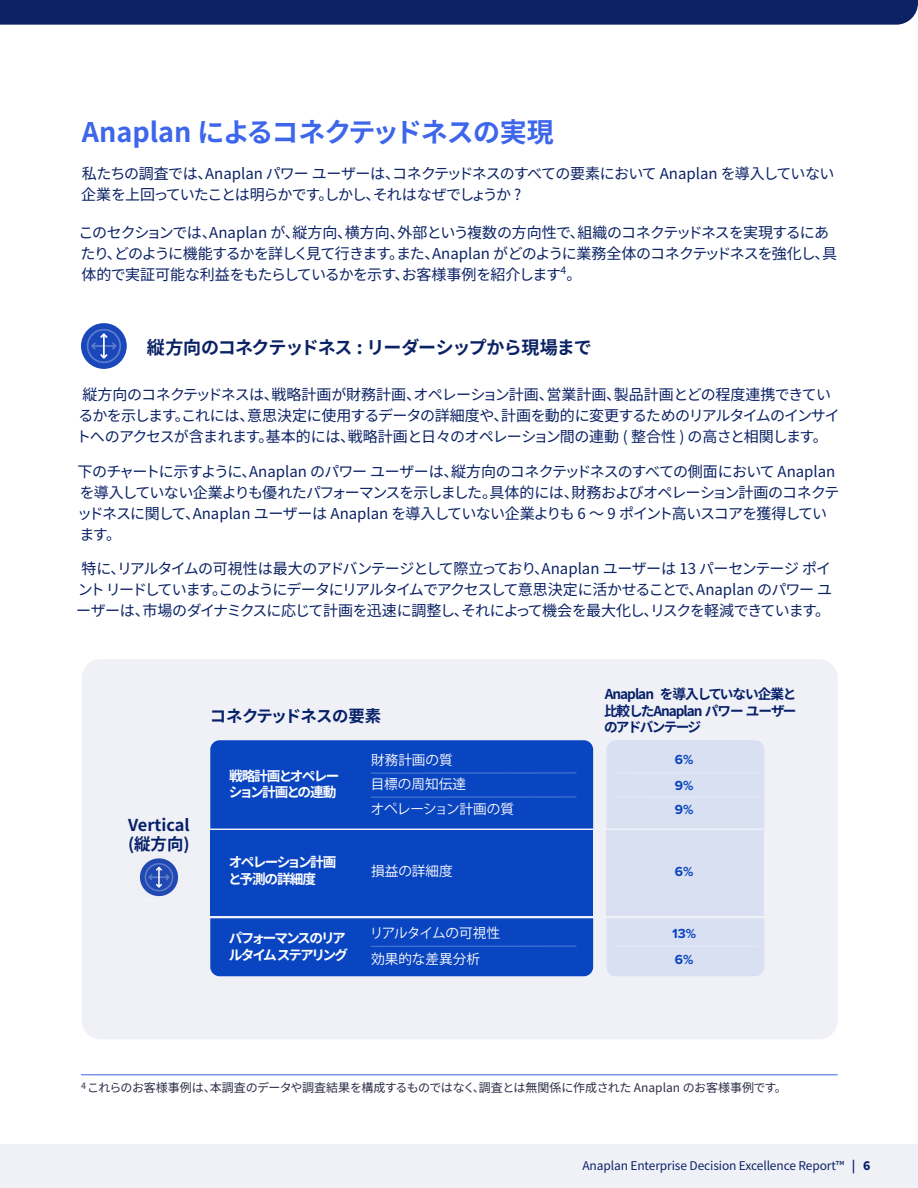
<style>
.page{position:relative;width:918px;height:1188px;background:#fff}
.page>*{position:absolute;margin:0;border:0;box-sizing:border-box;transform-origin:0 0}
.t1{font:700 27px "Source Han Sans JP";letter-spacing:-.015em;color:#3d66eb}
.t2{font:700 18px "Source Han Sans JP";letter-spacing:-.06em;color:#0b2265}
.t3{font:700 16.35px/19.6px "Source Han Sans JP";letter-spacing:-.01em;color:#062069}
.t4{font:700 16.35px "Source Han Sans JP";letter-spacing:-.04em;color:#062069}
.t5{font:15px/21px "Source Han Sans JP";letter-spacing:-.05em;color:#0b2265}
.t6{font:700 13.65px/16.4px "Source Han Sans JP";letter-spacing:-.13em;color:#fff}
.t7{font:13.65px/24.6px "Koz Go Pr 6 N";color:#fff}
.t8{font:700 13.65px/16.4px "Source Han Sans JP";letter-spacing:-.075em;color:#062069;text-align:justify}
.t9{font:700 13.65px/26.1px "Proxima Nova";color:#0944c1}
.t10{font:12px "Source Han Sans JP";letter-spacing:-.02em;color:#2c2e47}
.t11{font:12px "Source Han Sans JP";letter-spacing:-.01em;color:#0a2166}
.s1{font-weight:700}
.s2{font-weight:800}
</style>
<div class="page">
<div style="left:0;top:0;width:918px;height:25px;background:#0b2265"></div>
<div style="left:0;top:1145px;width:918px;height:43px;background:#f0f1f7"></div>
<div style="left:82px;top:659px;width:756px;height:380px;background:#f0f1f7;border-radius:19px"></div>
<div style="left:81px;top:323px;width:46px;height:46px;background:#1a47ba;border-radius:50%"></div>
<div style="left:87px;top:329px;width:34px;height:34px;border:2px solid #fff;border-radius:50%"></div>
<svg style="left:91px;top:332px;width:26px;height:28px"></svg>
<hr style="left:81px;top:1074px;width:757px;height:1px;background:#3c67ea">
<div style="left:210px;top:740px;width:383px;height:89px;background:#0944c1"></div>
<div style="left:210px;top:831px;width:383px;height:85px;background:#0944c1"></div>
<div style="left:210px;top:918px;width:383px;height:58px;background:#0944c1"></div>
<hr style="left:371px;top:772px;width:205px;height:2px;background:#fff">
<hr style="left:371px;top:796px;width:205px;height:2px;background:#fff">
<hr style="left:371px;top:946px;width:205px;height:1px;background:#fff">
<div style="left:606px;top:740px;width:158px;height:89px;background:#d9e0f1"></div>
<div style="left:606px;top:918px;width:158px;height:58px;background:#d9e0f1"></div>
<div style="left:606px;top:831px;width:158px;height:85px;background:#d9e0f1"></div>
<hr style="left:613px;top:772px;width:145px;height:2px;background:#fff">
<hr style="left:613px;top:796px;width:145px;height:2px;background:#fff">
<hr style="left:613px;top:946px;width:145px;height:1px;background:#fff">
<img style="left:139px;top:858px;width:39px;height:39px">
<h1 class="t1" style="left:82px;top:117px;width:474px">Anaplan によるコネクテッドネスの実現</h1>
<p class="t5" style="left:81px;top:163px;width:755px">私たちの調査では、Anaplan パワー ユーザーは、コネクテッドネスのすべての要素において Anaplan を導入していない企業を上回っていたことは明らかです。しかし、それはなぜでしょうか ?</p>
<p class="t5" style="left:78px;top:222px;width:760px">このセクションでは、Anaplan が、縦方向、横方向、外部という複数の方向性で、組織のコネクテッドネスを実現するにあたり、どのように機能するかを詳しく見て行きます。また、Anaplan がどのように業務全体のコネクテッドネスを強化し、具体的で実証可能な利益をもたらしているかを示す、お客様事例を紹介します<sup>4</sup>。</p>
<p class="t2" style="left:147px;top:338px;width:446px">縦方向のコネクテッドネス : リーダーシップから現場まで</p>
<p class="t5" style="left:76px;top:385px;width:765px;text-indent:6px">縦方向のコネクテッドネスは、戦略計画が財務計画、オペレーション計画、営業計画、製品計画とどの程度連携できているかを示します。これには、意思決定に使用するデータの詳細度や、計画を動的に変更するためのリアルタイムのインサイトへのアクセスが含まれます。基本的には、戦略計画と日々のオペレーション間の連動 ( 整合性 ) の高さと相関します。</p>
<p class="t5" style="left:77px;top:461px;width:764px">下のチャートに示すように、Anaplan のパワー ユーザーは、縦方向のコネクテッドネスのすべての側面において Anaplanを導入していない企業よりも優れたパフォーマンスを示しました。具体的には、財務およびオペレーション計画のコネクテッドネスに関して、Anaplan ユーザーは Anaplan を導入していない企業よりも 6 ～ 9 ポイント高いスコアを獲得しています。</p>
<p class="t5" style="left:76px;top:559px;width:758px;text-align:center">特に、リアルタイムの可視性は最大のアドバンテージとして際立っており、Anaplan ユーザーは 13 パーセンテージ ポイント リードしています。このようにデータにリアルタイムでアクセスして意思決定に活かせることで、Anaplan のパワー ユーザーは、市場のダイナミクスに応じて計画を迅速に調整し、それによって機会を最大化し、リスクを軽減できています。</p>
<p class="t3" style="left:128px;top:815px;width:63px">Vertical (縦方向)</p>
<p class="t4" style="left:210px;top:707px;width:173px">コネクテッドネスの要素</p>
<p class="t6" style="left:229px;top:768px;width:112px">戦略計画とオペレーション計画との連動</p>
<p class="t6" style="left:228px;top:855px;width:110px">オペレーション計画と予測の詳細度</p>
<p class="t6" style="left:229px;top:930px;width:121px">パフォーマンスのリアルタイム ステアリング</p>
<p class="t7" style="left:371px;top:748px;width:145px">財務計画の質<br>目標の周知伝達<br>オペレーション計画の質</p>
<p class="t7" style="left:371px;top:859px;width:83px">損益の詳細度</p>
<p class="t7" style="left:370px;top:921px;width:132px;line-height:25.5px">リアルタイムの可視性効果的な差異分析</p>
<p class="t8" style="left:604px;top:686px;width:194px">Anaplan を導入していない企業と比較したAnaplan パワー ユーザーのアドバンテージ</p>
<p class="t9" style="left:675px;top:746px;width:20px">6%<br>9%</p>
<p class="t9" style="left:675px;top:797px;width:20px">9%</p>
<p class="t9" style="left:675px;top:858px;width:20px">6%</p>
<p class="t9" style="left:672px;top:920px;width:25px">13%<br>6%</p>
<p class="t10" style="left:81px;top:1081px;width:707px"><sup>4</sup> これらのお客様事例は、本調査のデータや調査結果を構成するものではなく、調査とは無関係に作成された Anaplan のお客様事例です。</p>
<p class="t11" style="left:582px;top:1159px;width:290px">Anaplan Enterprise Decision Excellence Report™ <span class="s1">|</span> <span class="s2">6</span></p>
</div>
